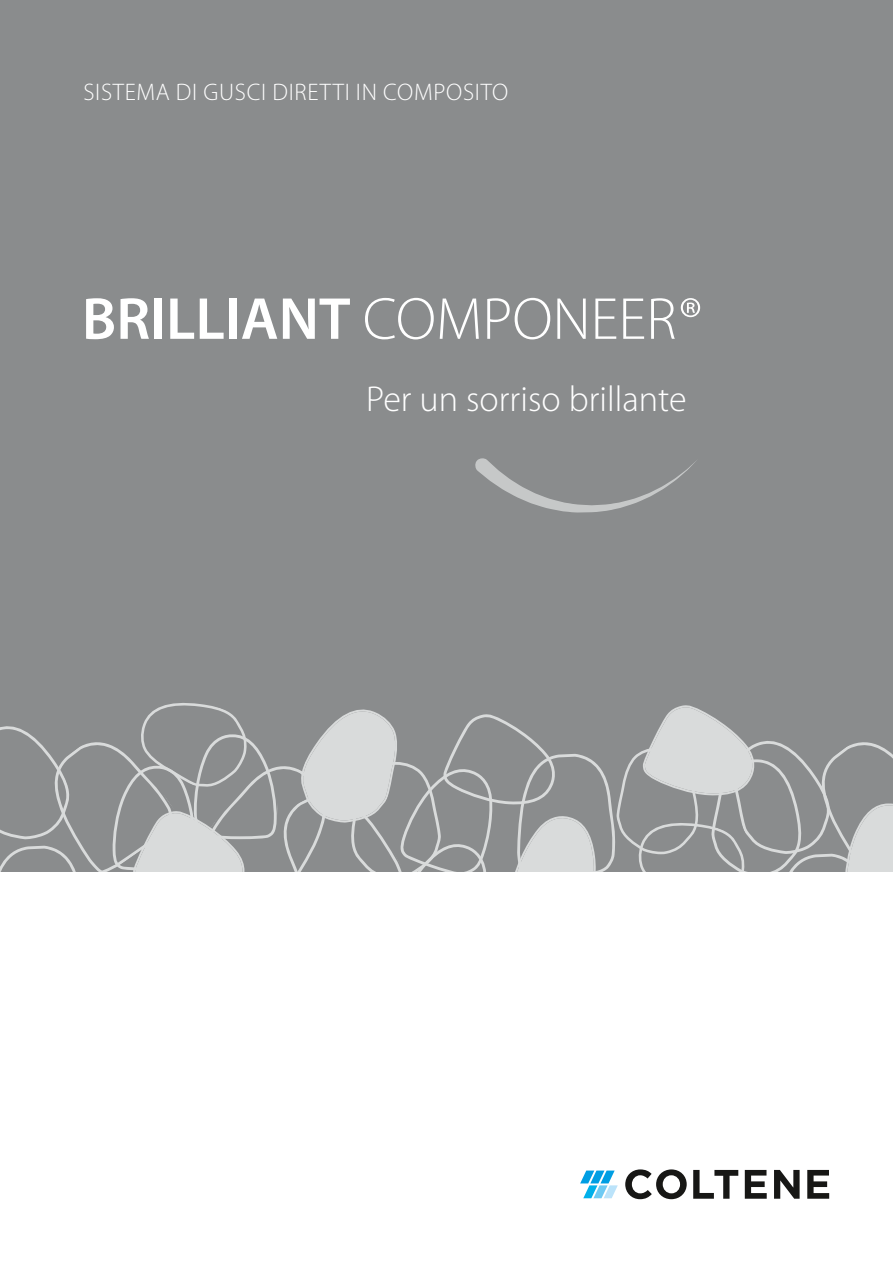
<style>
.page{position:relative;width:893px;height:1263px;background:#fff}
.page>*{position:absolute;margin:0;border:0;box-sizing:border-box;transform-origin:0 0}
.t1{font:300 59.7px "Myriad Pro";color:#fff}
.t2{font:300 36.15px "Myriad Pro";color:#fff}
.t3{font:300 24px "Myriad Pro";letter-spacing:.03em;color:#fff}
.s1{font-weight:600}
</style>
<div class="page">
<div style="left:0;top:0;width:893px;height:1072px;background:#8a8c8d"></div>
<svg style="left:0;top:703px;width:893px;height:497px"></svg>
<svg style="left:475px;top:458px;width:221px;height:55px"></svg>
<p class="t3" style="left:83px;top:78px;width:426px">SISTEMA DI GUSCI DIRETTI IN COMPOSITO</p>
<h1 class="t1" style="left:82px;top:283px;width:622px"><span class="s1">BRILLIANT</span> COMPONEER ®</h1>
<h2 class="t2" style="left:366px;top:377px;width:322px">Per un sorriso brillante</h2>
</div>
